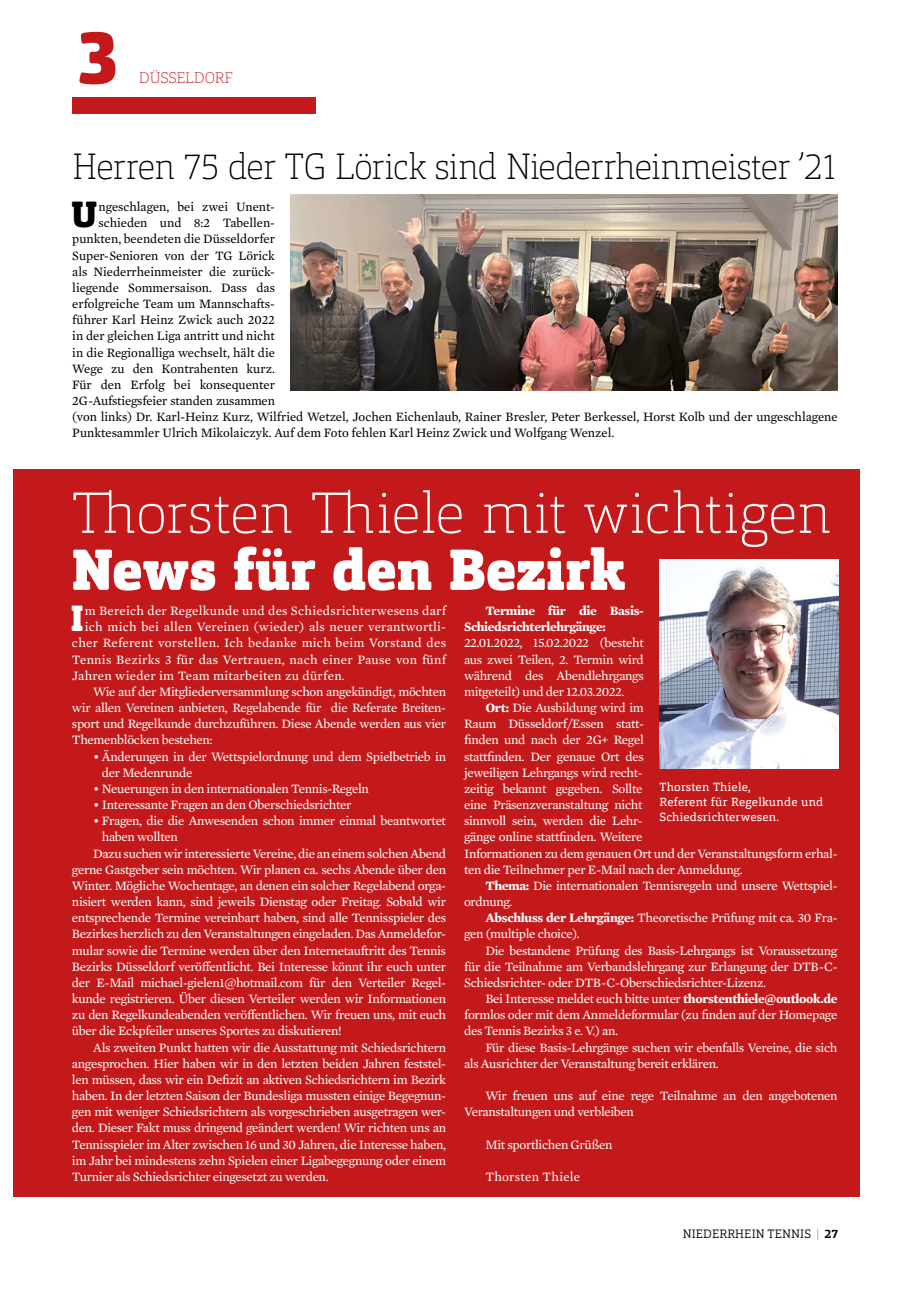
<style>
.page{position:relative;width:919px;height:1289px;background:#fff}
.page>*{position:absolute;margin:0;border:0;box-sizing:border-box;transform-origin:0 0}
.t1{font:900 75px "Orgon Slab";color:#c4191b}
.t2{font:100 57px "Orgon Slab";letter-spacing:-.005em;color:#fff}
.t3{font:900 57px "Orgon Slab";letter-spacing:-.005em;color:#fff}
.t4{font:100 36px "Orgon Slab";letter-spacing:-.025em;color:#000;scale:.95 1}
.t5{font:900 36px "Orgon Slab";color:#000}
.t6{font:900 36px "Orgon Slab";color:#fff}
.t7{font:100 15px "Orgon Slab";letter-spacing:-.015em;color:#c4191b}
.t8{font:13.05px/16.2px "Mercury Text G2";letter-spacing:-.025em;color:#fff}
.t9{font:13.05px "Mercury Text G2";color:#000}
.t10{font:13.05px "Mercury Text G2";letter-spacing:.02em;color:#fff}
.t11{font:700 13.05px/16.2px "Mercury Text G2";letter-spacing:-.025em;color:#fff}
.t12{font:300 12px "Orgon Slab";letter-spacing:.01em;color:#000}
.t13{font:11.7px/15px "Orgon Slab";letter-spacing:.02em;color:#fff}
.s1{font-weight:700}
.s2{color:#9d9d9c}
</style>
<div class="page">
<div style="left:72px;top:98px;width:244px;height:16px;background:#c4191b"></div>
<div style="left:13px;top:469px;width:846px;height:728px;background:#c4191b"></div>
<img style="left:659px;top:559px;width:179px;height:210px">
<img style="left:290px;top:195px;width:547px;height:196px">
<h1 class="t1" style="left:75px;top:9px;width:47px">3</h1>
<p class="t7" style="left:139px;top:69px;width:96px">DÜSSELDORF</p>
<h3 class="t4" style="left:72px;top:143px;width:808px">Herren 75 der TG Lörick sind Niederrheinmeister ’21</h3>
<h3 class="t5" style="left:72px;top:191px;width:27px">U</h3>
<p class="t9" style="left:98px;top:197px;width:178px">ngeschlagen, bei zwei Unent-</p>
<p class="t9" style="left:98px;top:213px;width:178px">schieden und 8:2 Tabellen-</p>
<p class="t9" style="left:72px;top:229px;width:204px">punkten, beendeten die Düsseldorfer</p>
<p class="t9" style="left:72px;top:246px;width:204px">Super-Senioren von der TG Lörick</p>
<p class="t9" style="left:72px;top:262px;width:204px">als Niederrheinmeister die zurück-</p>
<p class="t9" style="left:72px;top:278px;width:204px">liegende Sommersaison. Dass das</p>
<p class="t9" style="left:72px;top:294px;width:204px">erfolgreiche Team um Mannschafts-</p>
<p class="t9" style="left:72px;top:310px;width:204px">führer Karl Heinz Zwick auch 2022</p>
<p class="t9" style="left:72px;top:326px;width:204px">in der gleichen Liga antritt und nicht</p>
<p class="t9" style="left:72px;top:343px;width:204px">in die Regionalliga wechselt, hält die</p>
<p class="t9" style="left:72px;top:359px;width:204px">Wege zu den Kontrahenten kurz.</p>
<p class="t9" style="left:72px;top:375px;width:204px">Für den Erfolg bei konsequenter</p>
<p class="t9" style="left:72px;top:391px;width:204px">2G-Aufstiegsfeier standen zusammen</p>
<p class="t9" style="left:72px;top:407px;width:766px">(von links) Dr. Karl-Heinz Kurz, Wilfried Wetzel, Jochen Eichenlaub, Rainer Bresler, Peter Berkessel, Horst Kolb und der ungeschlagene</p>
<p class="t9" style="left:72px;top:423px;width:543px">Punktesammler Ulrich Mikolaiczyk. Auf dem Foto fehlen Karl Heinz Zwick und Wolfgang Wenzel.</p>
<h2 class="t2" style="left:72px;top:477px;width:761px">Thorsten Thiele mit wichtigen</h2>
<h2 class="t3" style="left:72px;top:533px;width:555px">News für den Bezirk</h2>
<h3 class="t6" style="left:71px;top:595px;width:14px">I</h3>
<p class="t10" style="left:85px;top:601px;width:363px">m Bereich der Regelkunde und des Schiedsrichterwesens darf</p>
<p class="t10" style="left:85px;top:617px;width:363px">ich mich bei allen Vereinen (wieder) als neuer verantwortli-</p>
<p class="t10" style="left:72px;top:633px;width:375px">cher Referent vorstellen. Ich bedanke mich beim Vorstand des</p>
<p class="t10" style="left:72px;top:650px;width:375px">Tennis Bezirks 3 für das Vertrauen, nach einer Pause von fünf</p>
<p class="t10" style="left:72px;top:666px;width:274px">Jahren wieder im Team mitarbeiten zu dürfen.</p>
<p class="t8" style="left:93px;top:683px;width:354px">Wie auf der Mitgliederversammlung schon angekündigt, möchten</p>
<p class="t8" style="left:72px;top:699px;width:375px">wir allen Vereinen anbieten, Regelabende für die Referate Breiten-</p>
<p class="t8" style="left:72px;top:715px;width:375px">sport und Regelkunde durchzuführen. Diese Abende werden aus vier</p>
<p class="t8" style="left:72px;top:731px;width:142px">Themenblöcken bestehen:</p>
<p class="t8" style="left:102px;top:747px;width:345px;text-indent:-9px">• Änderungen in der Wettspielordnung und dem Spielbetrieb in der Medenrunde</p>
<p class="t8" style="left:93px;top:779px;width:277px">• Neuerungen in den internationalen Tennis-Regeln</p>
<p class="t8" style="left:93px;top:796px;width:260px">• Interessante Fragen an den Oberschiedsrichter</p>
<p class="t8" style="left:93px;top:812px;width:354px">• Fragen, die die Anwesenden schon immer einmal beantwortet</p>
<p class="t8" style="left:102px;top:828px;width:77px">haben wollten</p>
<p class="t8" style="left:93px;top:844px;width:354px">Dazu suchen wir interessierte Vereine, die an einem solchen Abend</p>
<p class="t8" style="left:72px;top:860px;width:375px">gerne Gastgeber sein möchten. Wir planen ca. sechs Abende über den</p>
<p class="t8" style="left:72px;top:876px;width:375px">Winter. Mögliche Wochentage, an denen ein solcher Regelabend orga-</p>
<p class="t8" style="left:72px;top:893px;width:375px">nisiert werden kann, sind jeweils Dienstag oder Freitag. Sobald wir</p>
<p class="t8" style="left:72px;top:909px;width:375px">entsprechende Termine vereinbart haben, sind alle Tennisspieler des</p>
<p class="t8" style="left:72px;top:925px;width:375px">Bezirkes herzlich zu den Veranstaltungen eingeladen. Das Anmeldefor-</p>
<p class="t8" style="left:72px;top:941px;width:375px">mular sowie die Termine werden über den Internetauftritt des Tennis</p>
<p class="t8" style="left:72px;top:957px;width:375px">Bezirks Düsseldorf veröffentlicht. Bei Interesse könnt ihr euch unter</p>
<p class="t8" style="left:72px;top:973px;width:375px">der E-Mail michael-gielen1@hotmail.com für den Verteiler Regel-</p>
<p class="t8" style="left:72px;top:990px;width:375px">kunde registrieren. Über diesen Verteiler werden wir Informationen</p>
<p class="t8" style="left:72px;top:1006px;width:375px">zu den Regelkundeabenden veröffentlichen. Wir freuen uns, mit euch</p>
<p class="t8" style="left:72px;top:1022px;width:271px">über die Eckpfeiler unseres Sportes zu diskutieren!</p>
<p class="t8" style="left:93px;top:1038px;width:354px">Als zweiten Punkt hatten wir die Ausstattung mit Schiedsrichtern</p>
<p class="t8" style="left:72px;top:1054px;width:375px">angesprochen. Hier haben wir in den letzten beiden Jahren feststel-</p>
<p class="t8" style="left:72px;top:1070px;width:375px">len müssen, dass wir ein Defizit an aktiven Schiedsrichtern im Bezirk</p>
<p class="t8" style="left:72px;top:1086px;width:375px">haben. In der letzten Saison der Bundesliga mussten einige Begegnun-</p>
<p class="t8" style="left:72px;top:1103px;width:375px">gen mit weniger Schiedsrichtern als vorgeschrieben ausgetragen wer-</p>
<p class="t8" style="left:72px;top:1119px;width:375px">den. Dieser Fakt muss dringend geändert werden! Wir richten uns an</p>
<p class="t8" style="left:72px;top:1135px;width:375px">Tennisspieler im Alter zwischen 16 und 30 Jahren, die Interesse haben,</p>
<p class="t8" style="left:72px;top:1151px;width:375px">im Jahr bei mindestens zehn Spielen einer Ligabegegnung oder einem</p>
<p class="t8" style="left:72px;top:1167px;width:258px">Turnier als Schiedsrichter eingesetzt zu werden.</p>
<p class="t11" style="left:464px;top:602px;width:181px;text-indent:21px">Termine für die Basis-<br>Schiedsrichterlehrgänge:</p>
<p class="t8" style="left:464px;top:634px;width:181px;text-align:justify">22.01.2022, 15.02.2022 (besteht aus zwei Teilen, 2. Termin wird während des Abendlehrgangs mitgeteilt) und der 12.03.2022.</p>
<p class="t8" style="left:464px;top:699px;width:375px;text-indent:21px"><span class="s1">Ort:</span> Die Ausbildung wird im<br>Raum Düsseldorf/Essen statt-<br>finden und nach der 2G+ Regel<br>stattfinden. Der genaue Ort des<br>jeweiligen Lehrgangs wird recht-<br>zeitig bekannt gegeben. Sollte<br>eine Präsenzveranstaltung nicht<br>sinnvoll sein, werden die Lehr-<br>gänge online stattfinden. Weitere<br>Informationen zu dem genauen Ort und der Veranstaltungsform erhal&shy;ten die Teilnehmer per E-Mail nach der Anmeldung.</p>
<p class="t8" style="left:464px;top:876px;width:375px;text-indent:21px"><span class="s1">Thema:</span> Die internationalen Tennisregeln und unsere Wettspiel&shy;ordnung.</p>
<p class="t8" style="left:464px;top:909px;width:375px;text-indent:21px"><span class="s1">Abschluss der Lehrgänge:</span> Theoretische Prüfung mit ca. 30 Fra&shy;gen (multiple choice).</p>
<p class="t8" style="left:464px;top:941px;width:375px;text-align:justify;text-indent:21px">Die bestandene Prüfung des Basis-Lehrgangs ist Voraussetzung für die Teilnahme am Verbandslehrgang zur Erlangung der DTB-C-Schiedsrichter- oder DTB-C-Oberschiedsrichter-Lizenz.</p>
<p class="t8" style="left:464px;top:990px;width:375px;text-align:justify;text-indent:21px">Bei Interesse meldet euch bitte unter <span class="s1">thorstenthiele@outlook.de </span>formlos oder mit dem Anmeldeformular (zu finden auf der Homepage des Tennis Bezirks 3 e. V.) an.</p>
<p class="t8" style="left:464px;top:1038px;width:375px;text-indent:21px">Für diese Basis-Lehrgänge suchen wir ebenfalls Vereine, die sich als Ausrichter der Veranstaltung bereit erklären.</p>
<p class="t8" style="left:464px;top:1086px;width:375px;text-indent:21px">Wir freuen uns auf eine rege Teilnahme an den angebotenen<br>Veranstaltungen und verbleiben</p>
<p class="t8" style="left:485px;top:1135px;width:129px">Mit sportlichen Grüßen</p>
<p class="t10" style="left:485px;top:1167px;width:96px">Thorsten Thiele</p>
<p class="t13" style="left:659px;top:779px;width:165px">Thorsten Thiele,<br>Referent für Regelkunde und<br>Schiedsrichterwesen.</p>
<p class="t12" style="left:682px;top:1226px;width:157px">NIEDERRHEIN TENNIS <span class="s2">|</span> <span class="s1">27</span></p>
</div>
